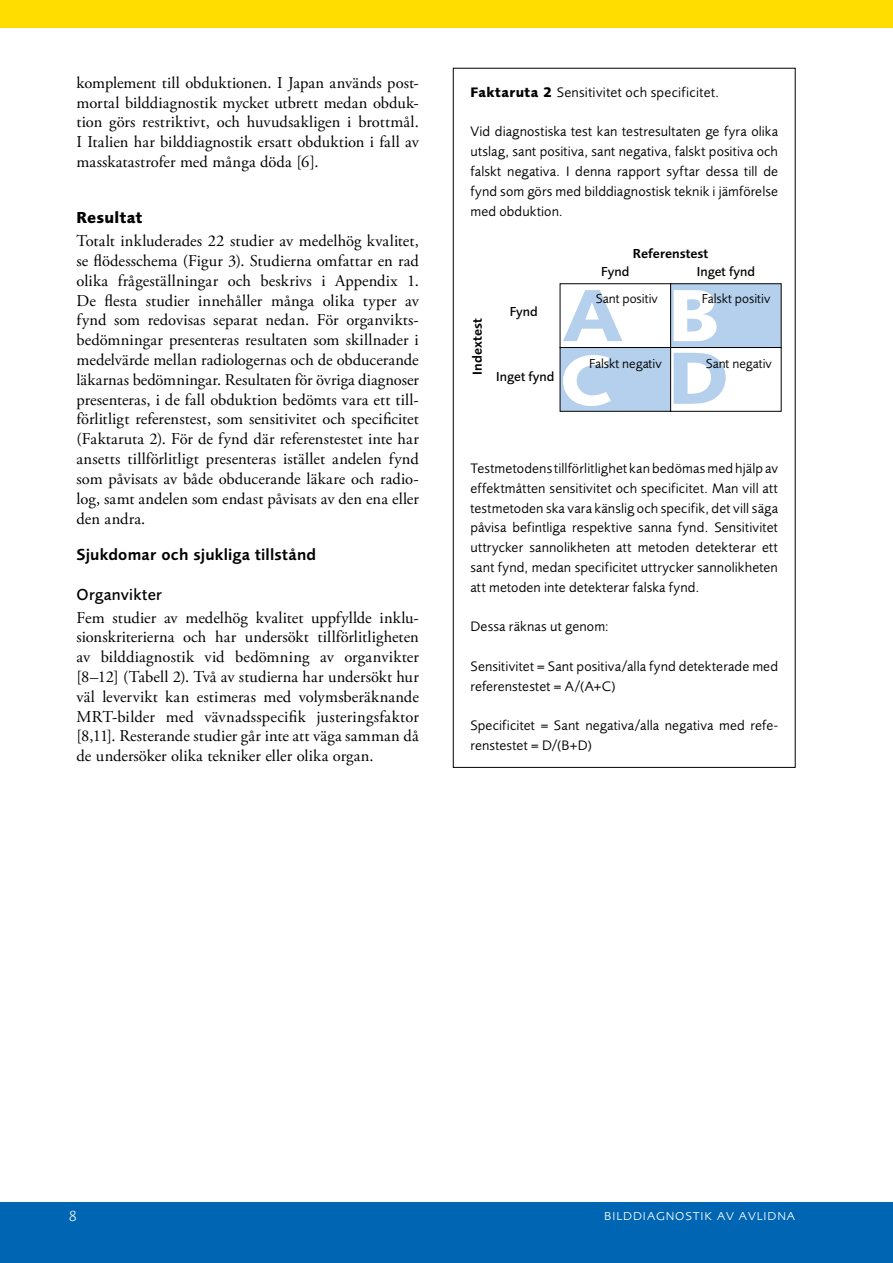
<style>
.page{position:relative;width:893px;height:1263px;background:#fff}
.page>*{position:absolute;margin:0;border:0;box-sizing:border-box;transform-origin:0 0}
.Brödtext{font:16.5px/19.8px "Adobe Garamond Pro";letter-spacing:.005em;color:#000;text-align:justify}
.Rubrik_2_i_brödtext{font:600 16.5px "Foundry Sans";letter-spacing:.015em;color:#000}
.Rubrik_3_i_brödtext{font:500 16.5px "Foundry Sans";letter-spacing:.015em;color:#000}
.Rubrik_1_i_brödtext{font:700 16.5px "Foundry Sans";letter-spacing:.015em;color:#000}
.t1{font:300 15.45px "Foundry Sans Expert";letter-spacing:.03em;color:#fff}
.Faktaruta_text{font:14.25px/19.8px "Foundry Sans";letter-spacing:.01em;color:#000;text-align:justify}
.Rubrik_tabell__fakta{font:14.25px "Foundry Sans";letter-spacing:.02em;color:#000}
.t2{font:13.5px "Foundry Sans";color:#000}
.t3{font:500 13.5px "Foundry Sans";color:#000}
.t4{font:600 13.5px "Foundry Sans";color:#000}
.s1{font-weight:700}
</style>
<div class="page">
<div style="left:0;top:0;width:893px;height:28px;background:#fd0"></div>
<div style="left:0;top:1202px;width:893px;height:61px;background:#0066b3"></div>
<svg style="left:563px;top:290px;width:59px;height:51px"></svg>
<div style="left:671px;top:284px;width:110px;height:63px;background:#b4d0ed"></div>
<svg style="left:674px;top:290px;width:43px;height:51px"></svg>
<div style="left:560px;top:347px;width:111px;height:64px;background:#b4d0ed"></div>
<div style="left:560px;top:347px;width:111px;height:64px;border:1px solid #000"></div>
<svg style="left:563px;top:355px;width:48px;height:51px"></svg>
<div style="left:670px;top:347px;width:111px;height:64px;border:1px solid #000"></div>
<svg style="left:674px;top:353px;width:52px;height:51px"></svg>
<p class="Brödtext" style="left:77px;top:73px;width:344px">komplement till obduktionen. I Japan används post&shy;mortal bilddiagnostik mycket utbrett medan obduk&shy;tion görs restriktivt, och huvudsakligen i brottmål.<br>I Italien har bilddiagnostik ersatt obduktion i fall av masskatastrofer med många döda [6].</p>
<h2 class="Rubrik_1_i_brödtext" style="left:77px;top:208px;width:67px">Resultat</h2>
<p class="Brödtext" style="left:77px;top:232px;width:344px">Totalt inkluderades 22 studier av medelhög kvalitet, se flödesschema (Figur 3). Studierna omfattar en rad olika frågeställningar och beskrivs i Appendix 1.<br>De flesta studier innehåller många olika typer av fynd som redovisas separat nedan. För organvikts&shy;bedömningar presenteras resultaten som skillnader i medelvärde mellan radiologernas och de obducerande läkarnas bedömningar. Resultaten för övriga diagnoser presenteras, i de fall obduktion bedömts vara ett till&shy;förlitligt referenstest, som sensitivitet och specificitet (Faktaruta 2). För de fynd där referenstestet inte har ansetts tillförlitligt presenteras istället andelen fynd som påvisats av både obducerande läkare och radio&shy;log, samt andelen som endast påvisats av den ena eller den andra.</p>
<h3 class="Rubrik_2_i_brödtext" style="left:77px;top:545px;width:241px">Sjukdomar och sjukliga tillstånd</h3>
<h4 class="Rubrik_3_i_brödtext" style="left:77px;top:585px;width:87px">Organvikter</h4>
<p class="Brödtext" style="left:77px;top:608px;width:344px">Fem studier av medelhög kvalitet uppfyllde inklu&shy;sionskriterierna och har undersökt tillförlitligheten av bilddiagnostik vid bedömning av organvikter [8–12] (Tabell 2). Två av studierna har undersökt hur väl levervikt kan estimeras med volymsberäknande MRT-bilder med vävnadsspecifik justeringsfaktor [8,11]. Resterande studier går inte att väga samman då de undersöker olika tekniker eller olika organ.</p>
<p class="Rubrik_tabell__fakta" style="left:470px;top:84px;width:250px"><span class="s1">Faktaruta 2</span> Sensitivitet och specificitet.</p>
<p class="Faktaruta_text" style="left:470px;top:122px;width:309px">Vid diagnostiska test kan testresultaten ge fyra olika utslag, sant positiva, sant negativa, falskt positiva och falskt negativa. I denna rapport syftar dessa till de fynd som görs med bilddiagnostisk teknik i jämförelse med obduktion.</p>
<p class="t4" style="left:469px;top:375px;width:58px;rotate:-90deg">Indextest</p>
<p class="t3" style="left:510px;top:303px;width:30px">Fynd</p>
<p class="t3" style="left:496px;top:368px;width:60px">Inget fynd</p>
<p class="t4" style="left:633px;top:245px;width:77px">Referenstest</p>
<p class="t3" style="left:601px;top:263px;width:30px">Fynd</p>
<p class="t3" style="left:697px;top:264px;width:60px">Inget fynd</p>
<p class="t2" style="left:596px;top:291px;width:63px">Sant positiv</p>
<p class="t2" style="left:702px;top:291px;width:70px">Falskt positiv</p>
<p class="t2" style="left:589px;top:356px;width:74px">Falskt negativ</p>
<p class="t2" style="left:706px;top:356px;width:68px">Sant negativ</p>
<p class="Faktaruta_text" style="left:470px;top:458px;width:309px">Testmetodens tillförlitlighet kan bedömas med hjälp av effektmåtten sensitivitet och specificitet. Man vill att testmetoden ska vara känslig och specifik, det vill säga påvisa befintliga respektive sanna fynd. Sensitivitet uttrycker sannolikheten att metoden detekterar ett sant fynd, medan specificitet uttrycker sannolikheten att metoden inte detekterar falska fynd.</p>
<p class="Faktaruta_text" style="left:470px;top:617px;width:140px">Dessa räknas ut genom:</p>
<p class="Faktaruta_text" style="left:470px;top:656px;width:309px">Sensitivitet = Sant positiva/alla fynd detekterade med referenstestet = A/(A+C)</p>
<p class="Faktaruta_text" style="left:470px;top:716px;width:309px">Specificitet = Sant negativa/alla negativa med refe&shy;renstestet = D/(B+D)</p>
<p class="t1" style="left:69px;top:1206px;width:9px">8</p>
<p class="t1" style="left:604px;top:1206px;width:193px">bilddiagnostik av avlidna</p>
</div>
